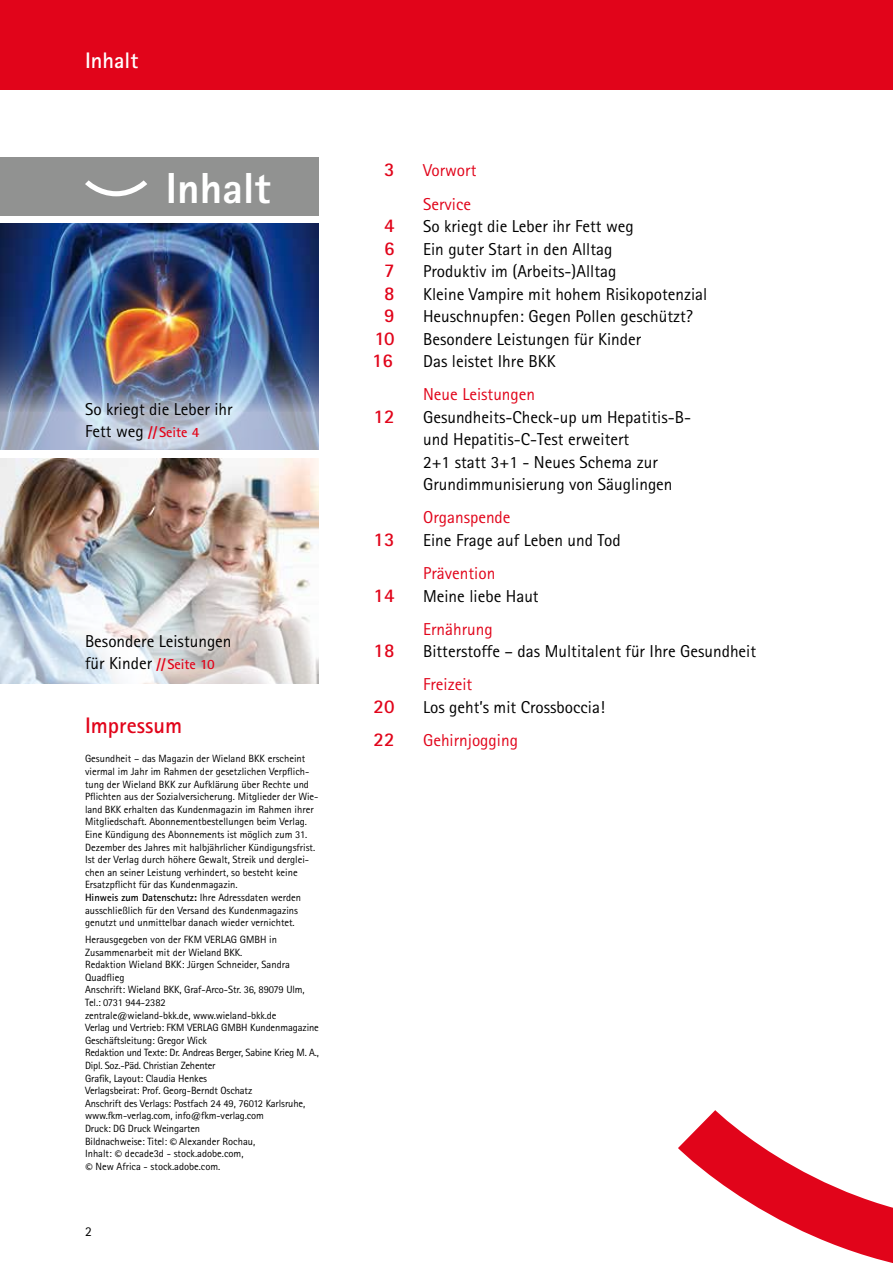
<style>
.page{position:relative;width:893px;height:1263px;background:#fff}
.page>*{position:absolute;margin:0;border:0;box-sizing:border-box;transform-origin:0 0}
.t1{font:800 43.5px "Rotis Sans Serif Std";color:#fff}
.t2{font:700 22.5px "Rotis Sans Serif Std";color:#e1041a}
.t3{font:700 22.5px "Rotis Sans Serif Std";color:#fff}
.t4{font:700 19.5px "Rotis Sans Serif Std";color:#e1041a}
.t5{font:17.25px/22.5px "Rotis Sans Serif Std";color:#000}
.t6{font:17.25px/33.2px "Rotis Sans Serif Std";color:#e1041a}
.t7{font:700 14.25px "Rotis Sans Serif Std";color:#e1041a}
.t8{font:13.5px "Rotis Sans Serif Std";color:#000}
.t9{font:10.5px/12.6px "Rotis Sans Serif Std";color:#000}
.s1{font-weight:400;font-size:17.25px;color:#000}
.s2{font-weight:700;font-size:14.25px;color:#e1041a}
.s3{font-weight:700}
.s4{font-family:"CDU Kievit Tab";font-style:italic;font-size:9px}
</style>
<div class="page">
<div style="left:0;top:0;width:893px;height:89px;background:#e1041a"></div>
<img style="left:0;top:223px;width:319px;height:226px">
<img style="left:0;top:458px;width:319px;height:226px">
<svg style="left:678px;top:1110px;width:215px;height:153px"></svg>
<div style="left:0;top:157px;width:319px;height:59px;background:#919291"></div>
<svg style="left:85px;top:180px;width:62px;height:16px"></svg>
<div style="left:73px;top:391px;width:172px;height:62px;background:#fff;opacity:.5"></div>
<div style="left:77px;top:626px;width:163px;height:54px;background:#fff;opacity:.75"></div>
<h2 class="t3" style="left:85px;top:46px;width:55px">Inhalt</h2>
<h1 class="t1" style="left:166px;top:160px;width:106px">Inhalt</h1>
<h3 class="t5" style="left:85px;top:398px;width:149px">So kriegt die Leber ihr</h3>
<h3 class="t7" style="left:85px;top:424px;width:116px"><span class="s1">Fett weg</span> // Seite 4</h3>
<h3 class="t5" style="left:85px;top:630px;width:148px">Besondere Leistungen für Kinder <span class="s2">// Seite 10</span></h3>
<h2 class="t2" style="left:85px;top:711px;width:99px">Impressum</h2>
<p class="t9" style="left:85px;top:752px;width:235px">Gesundheit – das Magazin der Wieland BKK erscheint viermal im Jahr im Rahmen der gesetzlichen Verpflich&shy;tung der Wieland BKK zur Aufklärung über Rechte und Pflichten aus der Sozialversicherung. Mitglieder der Wie&shy;land BKK erhalten das Kundenmagazin im Rahmen ihrer Mitgliedschaft. Abonnementbestellungen beim Verlag.<br>Eine Kündigung des Abonnements ist möglich zum 31.<br>Dezember des Jahres mit halbjährlicher Kündigungsfrist.<br>Ist der Verlag durch höhere Gewalt, Streik und derglei&shy;chen an seiner Leistung verhindert, so besteht keine Ersatzpflicht für das Kundenmagazin.<br><span class="s3">Hinweis zum Datenschutz:</span> Ihre Adressdaten werden ausschließlich für den Versand des Kundenmagazins genutzt und unmittelbar danach wieder vernichtet.</p>
<p class="t9" style="left:85px;top:933px;width:235px">Herausgegeben von der FKM VERLAG GMBH in Zusammenarbeit mit der Wieland BKK.<br>Redaktion Wieland BKK: Jürgen Schneider, Sandra Quadflieg<br>Anschrift: Wieland BKK, Graf-Arco-Str. 36, 89079 Ulm, Tel.: 0731 944-2382<br>zentrale@wieland-bkk.de, www.wieland-bkk.de<br>Verlag und Vertrieb: FKM VERLAG GMBH Kundenmagazine Geschäftsleitung: Gregor Wick<br>Redaktion und Texte: Dr. Andreas Berger, Sabine Krieg M. A., Dipl. Soz.-Päd. Christian Zehenter<br>Grafik, Layout: Claudia Henkes<br>Verlagsbeirat: Prof. Georg-Berndt Oschatz<br>Anschrift des Verlags: Postfach 24 49, 76012 Karlsruhe, www.fkm-verlag.com, info@fkm-verlag.com<br>Druck: DG Druck Weingarten<br>Bildnachweise: Titel: <span class="s4">©</span> Alexander Rochau,<br>Inhalt: <span class="s4">©</span> decade3d - stock.adobe.com,<br><span class="s4">©</span> New Africa - stock.adobe.com.</p>
<p class="t8" style="left:85px;top:1224px;width:8px">2</p>
<h3 class="t4" style="left:384px;top:158px;width:12px">3</h3>
<h3 class="t6" style="left:423px;top:154px;width:55px">Vorwort<br>Service</h3>
<h3 class="t4" style="left:384px;top:213px;width:12px">4</h3>
<h3 class="t5" style="left:423px;top:215px;width:212px">So kriegt die Leber ihr Fett weg</h3>
<h3 class="t4" style="left:384px;top:236px;width:12px">6</h3>
<h3 class="t5" style="left:423px;top:237px;width:191px">Ein guter Start in den Alltag</h3>
<h3 class="t4" style="left:384px;top:258px;width:12px">7</h3>
<h3 class="t5" style="left:423px;top:260px;width:195px">Produktiv im (Arbeits-)Alltag</h3>
<h3 class="t4" style="left:384px;top:281px;width:12px">8</h3>
<h3 class="t5" style="left:423px;top:282px;width:286px">Kleine Vampire mit hohem Risikopotenzial</h3>
<h3 class="t4" style="left:384px;top:303px;width:12px">9</h3>
<h3 class="t5" style="left:423px;top:305px;width:271px">Heuschnupfen: Gegen Pollen geschützt?</h3>
<h3 class="t4" style="left:374px;top:326px;width:22px">10</h3>
<h3 class="t5" style="left:423px;top:327px;width:220px">Besondere Leistungen für Kinder</h3>
<h3 class="t4" style="left:372px;top:348px;width:22px">16</h3>
<h3 class="t5" style="left:423px;top:350px;width:134px">Das leistet Ihre BKK</h3>
<h3 class="t6" style="left:423px;top:378px;width:114px">Neue Leistungen</h3>
<h3 class="t4" style="left:374px;top:404px;width:22px">12</h3>
<h3 class="t5" style="left:423px;top:406px;width:269px">Gesundheits-Check-up um Hepatitis-B&shy;und Hepatitis-C-Test erweitert<br>2+1 statt 3+1 - Neues Schema zur Grundimmunisierung von Säuglingen</h3>
<h3 class="t6" style="left:423px;top:501px;width:89px">Organspende</h3>
<h3 class="t4" style="left:374px;top:527px;width:22px">13</h3>
<h3 class="t5" style="left:423px;top:529px;width:199px">Eine Frage auf Leben und Tod</h3>
<h3 class="t6" style="left:423px;top:556px;width:74px">Prävention</h3>
<h3 class="t4" style="left:374px;top:583px;width:22px">14</h3>
<h3 class="t5" style="left:423px;top:584px;width:117px">Meine liebe Haut</h3>
<h3 class="t6" style="left:423px;top:612px;width:71px">Ernährung</h3>
<h3 class="t4" style="left:374px;top:638px;width:22px">18</h3>
<h3 class="t5" style="left:423px;top:640px;width:335px">Bitterstoffe – das Multitalent für Ihre Gesundheit</h3>
<h3 class="t6" style="left:423px;top:668px;width:51px">Freizeit</h3>
<h3 class="t4" style="left:374px;top:694px;width:22px">20</h3>
<h3 class="t5" style="left:423px;top:696px;width:183px">Los geht’s mit Crossboccia!</h3>
<h3 class="t4" style="left:374px;top:727px;width:22px">22</h3>
<h3 class="t6" style="left:423px;top:723px;width:96px">Gehirnjogging</h3>
</div>
